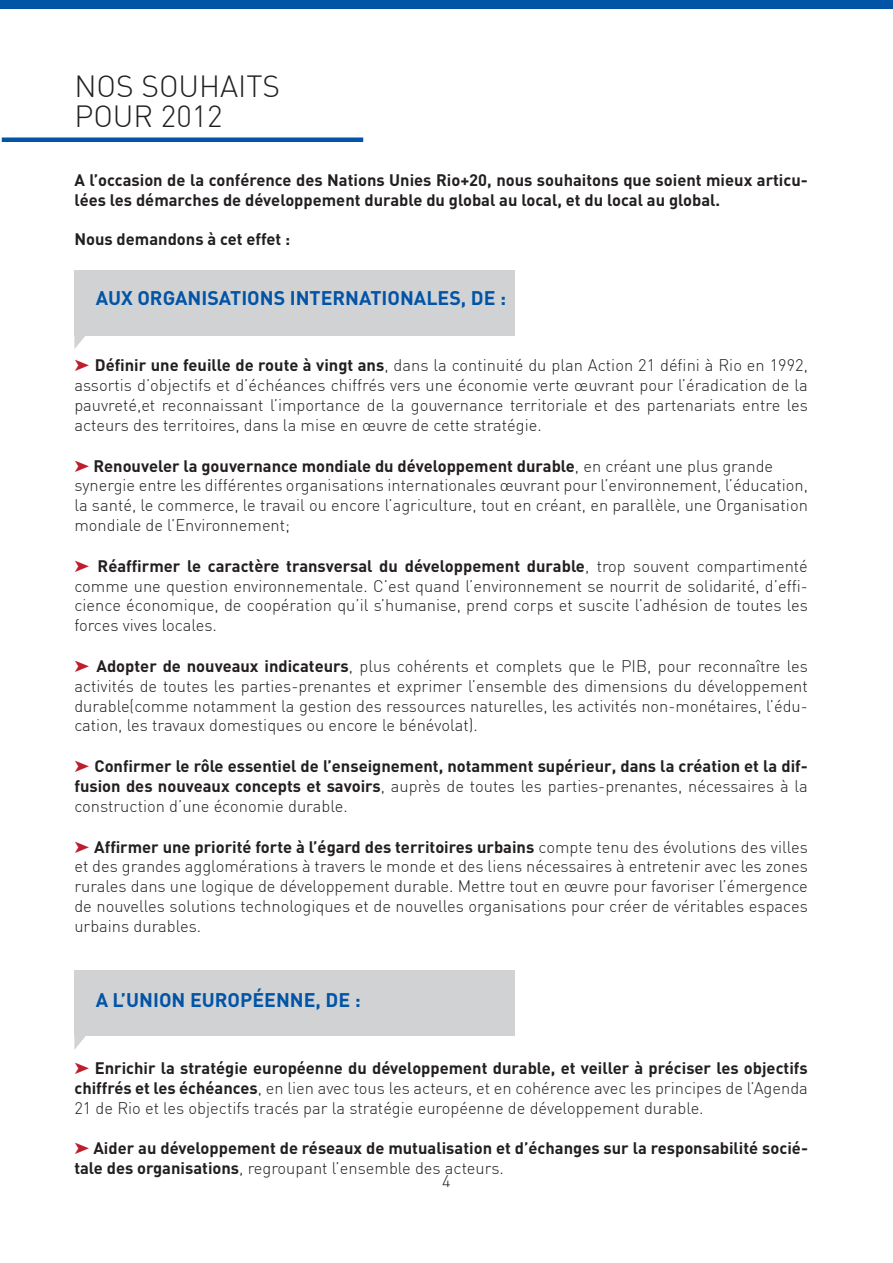
<style>
.page{position:relative;width:893px;height:1263px;background:#fff}
.page>*{position:absolute;margin:0;border:0;box-sizing:border-box;transform-origin:0 0}
.t1{font:300 30px/30px "DIN";color:#231f20}
.t2{font:700 19.5px "DIN";color:#0154a6}
.t3{font:300 16.5px/19.8px "DIN";color:#231f20;text-align:justify}
.t4{font:700 16.5px/19.8px "DIN";color:#231f20}
.s1{color:#be1d2c}
.s2{font-weight:700}
.s3{font-weight:300}
</style>
<div class="page">
<div style="left:74px;top:270px;width:440px;height:65px;background:#d1d2d4"></div>
<svg style="left:74px;top:335px;width:21px;height:14px"></svg>
<div style="left:74px;top:971px;width:440px;height:65px;background:#d1d2d4"></div>
<svg style="left:74px;top:1036px;width:12px;height:14px"></svg>
<div style="left:0;top:0;width:893px;height:9px;background:#0154a6"></div>
<div style="left:2px;top:137px;width:361px;height:5px;background:#0154a6"></div>
<h1 class="t1" style="left:74px;top:70px;width:189px">Nos souhaits pour 2012</h1>
<p class="t4" style="left:74px;top:169px;width:735px">A l’occasion de la conférence des Nations Unies Rio+20, nous souhaitons que soient mieux articu&shy;lées les démarches de développement durable du global au local, et du local au global.</p>
<p class="t4" style="left:74px;top:229px;width:217px">Nous demandons à cet effet :</p>
<p class="t2" style="left:96px;top:285px;width:92px">Aux organisa</p>
<p class="t2" style="left:230px;top:285px;width:116px">tions interna</p>
<p class="t2" style="left:370px;top:285px;width:43px">tional</p>
<p class="t2" style="left:438px;top:285px;width:70px">es, de :</p>
<p class="t3" style="left:74px;top:355px;width:735px"><span class="s1">➤</span> <span class="s2">Définir une feuille de route à vingt ans</span>, dans la continuité du plan Action 21 défini à Rio en 1992, assortis d’objectifs et d’échéances chiffrés vers une économie verte œuvrant pour l’éradication de la pauvreté,et reconnaissant l’importance de la gouvernance territoriale et des partenariats entre les acteurs des territoires, dans la mise en œuvre de cette stratégie.</p>
<p class="t3" style="left:74px;top:456px;width:735px;text-align:left"><span class="s1">➤</span> <span class="s2">Renouveler la gouvernance mondiale du développement durable</span>, en créant une plus grande synergie entre les différentes organisations internationales œuvrant pour l’environnement, l’éducation, la santé, le commerce, le travail ou encore l’agriculture, tout en créant, en parallèle, une Organisation mondiale de l’Environnement;</p>
<p class="t3" style="left:74px;top:556px;width:735px"><span class="s1">➤</span> <span class="s2">Réaffirmer le caractère transversal du développement durable</span>, trop souvent compartimenté comme une question environnementale. C’est quand l’environnement se nourrit de solidarité, d’effi&shy;cience économique, de coopération qu’il s’humanise, prend corps et suscite l’adhésion de toutes les forces vives locales.</p>
<p class="t3" style="left:74px;top:656px;width:735px"><span class="s1">➤</span> <span class="s2">Adopter de nouveaux indicateurs</span>, plus cohérents et complets que le PIB , pour reconnaître les activités de toutes les parties-prenantes et exprimer l’ensemble des dimensions du développement durable(comme notamment la gestion des ressources naturelles, les activités non-monétaires, l’édu&shy;cation, les travaux domestiques ou encore le bénévolat).</p>
<p class="t4" style="left:74px;top:756px;width:735px;text-align:justify"><span class="s1">➤</span> Confirmer le rôle essentiel de l’enseignement, notamment supérieur, dans la création et la dif&shy;fusion des nouveaux concepts et savoirs<span class="s3">, auprès de toutes les parties-prenantes, nécessaires à la construction d’une économie durable.</span></p>
<p class="t3" style="left:74px;top:837px;width:735px"><span class="s1">➤</span> <span class="s2">Affirmer une priorité forte à l’égard des territoires urbains</span> compte tenu des évolutions des villes et des grandes agglomérations à travers le monde et des liens nécessaires à entretenir avec les zones rurales dans une logique de développement durable. Mettre tout en œuvre pour favoriser l’émergence de nouvelles solutions technologiques et de nouvelles organisations pour créer de véritables espaces urbains durables.</p>
<p class="t2" style="left:96px;top:988px;width:267px">A l’Union européenn e, de :</p>
<p class="t3" style="left:74px;top:1058px;width:735px"><span class="s1">➤</span> <span class="s2">Enrichir la stratégie européenne du développement durable, et veiller à préciser les objectifs chiffrés et les échéances</span>, en lien avec tous les acteurs, et en cohérence avec les principes de l’Agenda 21 de Rio et les objectifs tracés par la stratégie européenne de développement durable.</p>
<p class="t4" style="left:74px;top:1138px;width:735px"><span class="s1">➤</span> Aider au développement de réseaux de mutualisation et d’échanges sur la responsabilité socié&shy;tale des organisations<span class="s3">, regroupant l’ensemble des acteurs.</span></p>
<p class="t3" style="left:442px;top:1171px;width:10px">4</p>
</div>
